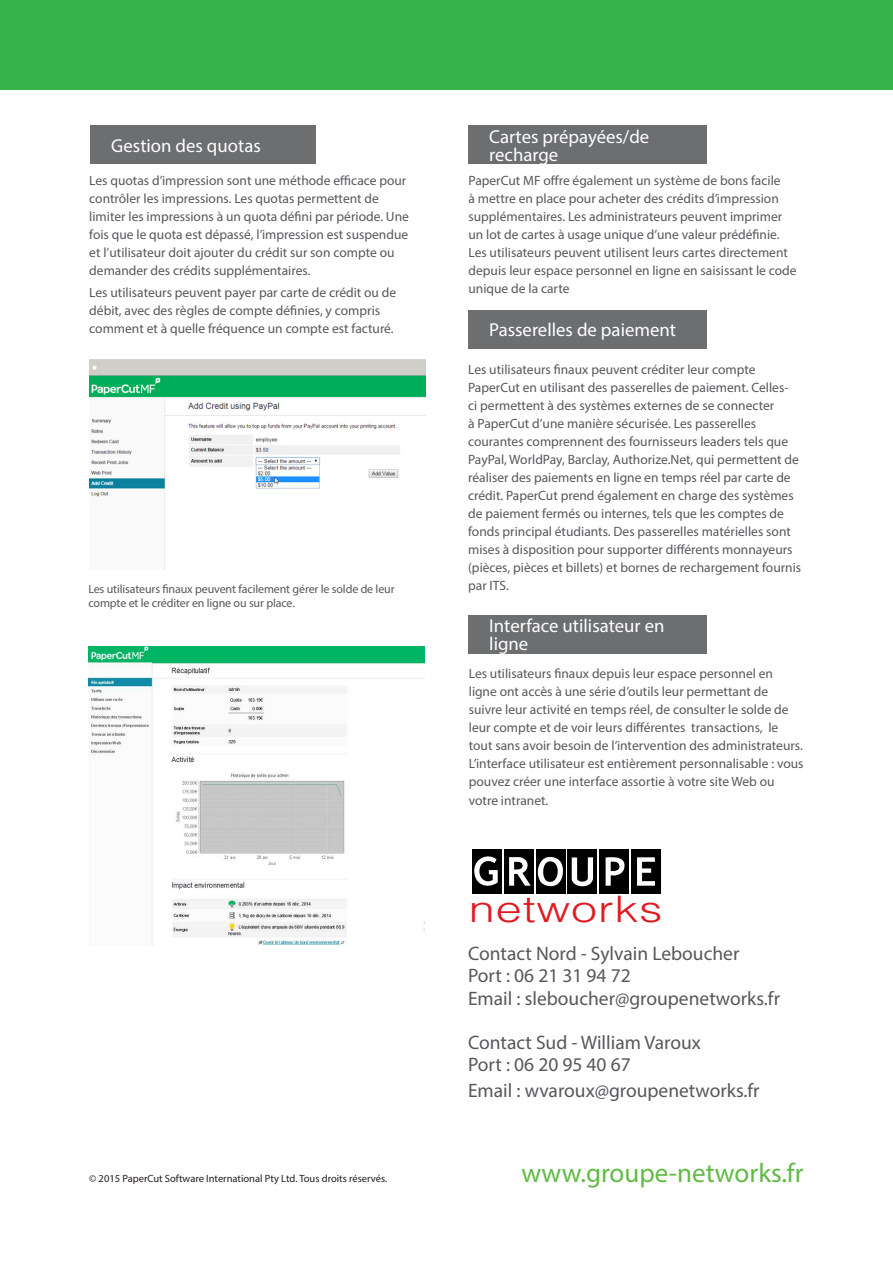
<style>
.page{position:relative;width:893px;height:1263px;background:#fff}
.page>*{position:absolute;margin:0;border:0;box-sizing:border-box;transform-origin:0 0}
.t1{font:300 36.45px "Helvetica";letter-spacing:.02em;color:#e01a21;scale:1.28 1}
.t2{font:27px "Myriad Pro";color:#61bb45}
.t3{font:19.5px/22.2px "Myriad Pro";color:#57585a}
.t4{font:18.75px/17.7px "Myriad Pro";color:#fff}
.t5{font:13.5px/18px "Myriad Pro";color:#57585a}
.t6{font:12px/13.5px "Myriad Pro";letter-spacing:-.01em;color:#57585a}
.t7{font:10.5px "Myriad Pro";color:#221f1f}
</style>
<div class="page">
<div style="left:0;top:0;width:893px;height:89px;background:#37b449"></div>
<img style="left:90px;top:359px;width:335px;height:211px">
<div style="left:90px;top:126px;width:225px;height:38px;background:#6c6e70"></div>
<div style="left:468px;top:126px;width:238px;height:38px;background:#6c6e70"></div>
<div style="left:468px;top:310px;width:238px;height:38px;background:#6c6e70"></div>
<div style="left:468px;top:615px;width:238px;height:38px;background:#6c6e70"></div>
<img style="left:88px;top:646px;width:336px;height:299px">
<div style="left:472px;top:849px;width:29px;height:45px;background:#000"></div>
<div style="left:504px;top:849px;width:29px;height:45px;background:#000"></div>
<div style="left:536px;top:849px;width:29px;height:45px;background:#000"></div>
<div style="left:568px;top:849px;width:29px;height:45px;background:#000"></div>
<div style="left:600px;top:849px;width:29px;height:45px;background:#000"></div>
<div style="left:631px;top:849px;width:29px;height:45px;background:#000"></div>
<svg style="left:474px;top:856px;width:24px;height:30px"></svg>
<svg style="left:509px;top:856px;width:54px;height:32px"></svg>
<svg style="left:606px;top:857px;width:19px;height:29px"></svg>
<svg style="left:572px;top:857px;width:21px;height:30px"></svg>
<svg style="left:637px;top:857px;width:18px;height:29px"></svg>
<h3 class="t4" style="left:111px;top:137px;width:151px">Gestion des quotas</h3>
<h3 class="t4" style="left:489px;top:128px;width:162px">Cartes prépayées/de recharge</h3>
<p class="t5" style="left:89px;top:172px;width:321px">Les quotas d’impression sont une méthode efficace pour contrôler les impressions. Les quotas permettent de limiter les impressions à un quota défini par période. Une fois que le quota est dépassé, l’impression est suspendue et l’utilisateur doit ajouter du crédit sur son compte ou demander des crédits supplémentaires.</p>
<p class="t5" style="left:89px;top:284px;width:308px">Les utilisateurs peuvent payer par carte de crédit ou de débit, avec des règles de compte définies, y compris comment et à quelle fréquence un compte est facturé.</p>
<p class="t6" style="left:88px;top:583px;width:308px">Les utilisateurs finaux peuvent facilement gérer le solde de leur compte et le créditer en ligne ou sur place.</p>
<p class="t5" style="left:468px;top:172px;width:330px">PaperCut MF offre également un système de bons facile<br>à mettre en place pour acheter des crédits d’impression supplémentaires. Les administrateurs peuvent imprimer un lot de cartes à usage unique d’une valeur prédéfinie.<br>Les utilisateurs peuvent utilisent leurs cartes directement depuis leur espace personnel en ligne en saisissant le code unique de la carte</p>
<h3 class="t4" style="left:489px;top:322px;width:188px">Passerelles de paiement</h3>
<p class="t5" style="left:468px;top:360px;width:335px">Les utilisateurs finaux peuvent créditer leur compte PaperCut en utilisant des passerelles de paiement. Celles-<br>ci permettent à des systèmes externes de se connecter<br>à PaperCut d’une manière sécurisée. Les passerelles courantes comprennent des fournisseurs leaders tels que PayPal, WorldPay, Barclay, Authorize.Net, qui permettent de réaliser des paiements en ligne en temps réel par carte de crédit. PaperCut prend également en charge des systèmes de paiement fermés ou internes, tels que les comptes de fonds principal étudiants. Des passerelles matérielles sont mises à disposition pour supporter différents monnayeurs (pièces, pièces et billets) et bornes de rechargement fournis par ITS.</p>
<h3 class="t4" style="left:489px;top:618px;width:177px">Interface utilisateur en ligne</h3>
<p class="t5" style="left:469px;top:665px;width:336px">Les utilisateurs finaux depuis leur espace personnel en ligne ont accès à une série d’outils leur permettant de suivre leur activité en temps réel, de consulter le solde de leur compte et de voir leurs différentes transactions, le tout sans avoir besoin de l’intervention des administrateurs.<br>L’interface utilisateur est entièrement personnalisable : vous pouvez créer une interface assortie à votre site Web ou votre intranet.</p>
<h1 class="t1" style="left:469px;top:888px;width:153px">networks</h1>
<h3 class="t3" style="left:468px;top:943px;width:314px">Contact Nord - Sylvain Leboucher<br>Port : 06 21 31 94 72<br>Email : sleboucher@groupenetworks.fr</h3>
<h3 class="t3" style="left:468px;top:1032px;width:234px">Contact Sud - William Varoux<br>Port : 06 20 95 40 67</h3>
<h3 class="t3" style="left:468px;top:1080px;width:293px">Email : wvaroux@groupenetworks.fr</h3>
<p class="t7" style="left:89px;top:1174px;width:299px">© 2015 PaperCut Software International Pty Ltd. Tous droits réservés.</p>
<h2 class="t2" style="left:521px;top:1162px;width:284px">www.groupe-networks.fr</h2>
</div>
